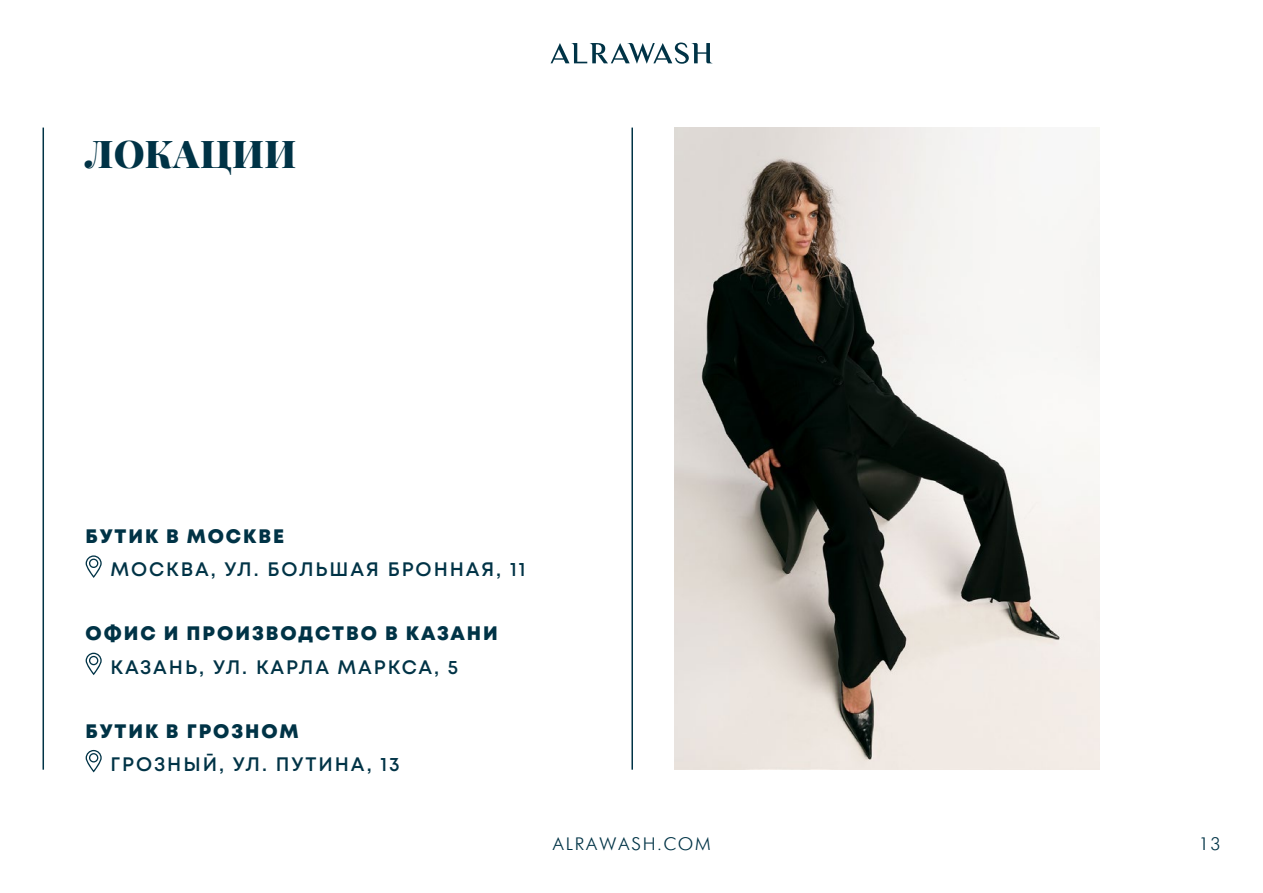
<style>
.page{position:relative;width:1263px;height:893px;background:#fff}
.page>*{position:absolute;margin:0;border:0;box-sizing:border-box;transform-origin:0 0}
.t1{font:900 37.5px "Playfair Display";letter-spacing:.015em;color:#003346}
.t2{font:600 19.5px "Mont";letter-spacing:.1em;color:#003346}
.t3{font:800 19.5px "Mont";letter-spacing:.1em;color:#003346}
.t4{font:300 18px "Futura Futuris";letter-spacing:.1em;color:#003346}
</style>
<div class="page">
<svg style="left:550px;top:43px;width:162px;height:21px"></svg>
<svg style="left:86px;top:555px;width:16px;height:23px"></svg>
<svg style="left:86px;top:653px;width:16px;height:22px"></svg>
<svg style="left:86px;top:750px;width:16px;height:22px"></svg>
<hr style="left:43px;top:128px;width:1px;height:642px;background:#003346">
<hr style="left:631px;top:128px;width:2px;height:642px;background:#003346">
<img style="left:674px;top:128px;width:425px;height:642px">
<h1 class="t1" style="left:86px;top:125px;width:212px">ЛОКАЦИИ</h1>
<p class="t3" style="left:86px;top:523px;width:200px">БУТИК В МОСКВЕ</p>
<p class="t2" style="left:111px;top:557px;width:416px">МОСКВА, УЛ. БОЛЬШАЯ БРОННАЯ, 11</p>
<p class="t3" style="left:86px;top:621px;width:414px">ОФИС И ПРОИЗВОДСТВО В КАЗАНИ</p>
<p class="t2" style="left:111px;top:654px;width:349px">КАЗАНЬ, УЛ. КАРЛА МАРКСА, 5</p>
<p class="t3" style="left:86px;top:718px;width:214px">БУТИК В ГРОЗНОМ</p>
<p class="t2" style="left:111px;top:751px;width:291px">ГРОЗНЫЙ, УЛ. ПУТИНА, 13</p>
<p class="t4" style="left:552px;top:834px;width:160px">ALRAWASH.COM</p>
<p class="t4" style="left:1199px;top:834px;width:23px">13</p>
</div>
